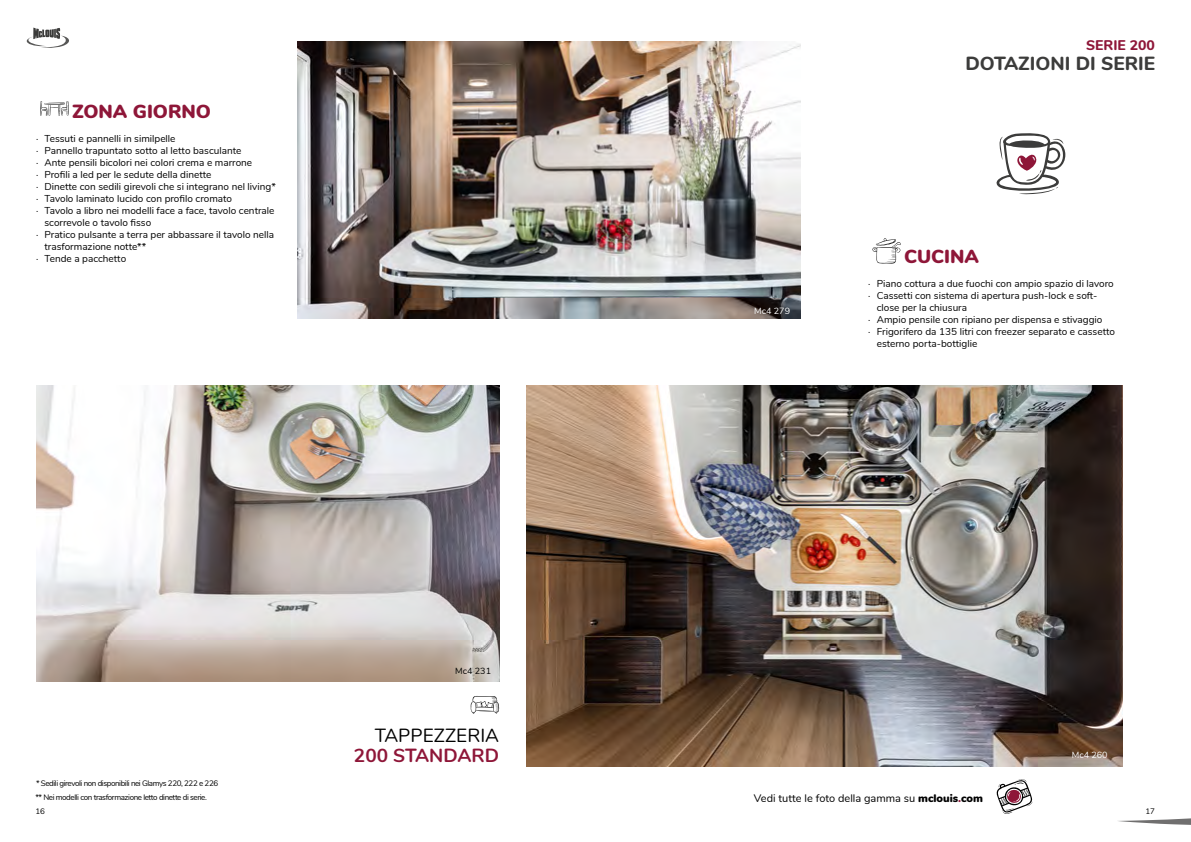
<style>
.page{position:relative;width:1191px;height:842px;background:#fff}
.page>*{position:absolute;margin:0;border:0;box-sizing:border-box;transform-origin:0 0}
.t1{font:900 19px "Nunito";color:#8e1638}
.t2{font:800 19px "Nunito";color:#3c3c3b}
.t3{font:19px "Nunito";color:#000}
.t4{font:700 19px "Nunito";color:#8e1638}
.t5{font:800 14px "Nunito";color:#8e1638}
.t6{font:11px "Nunito";color:#000}
.t7{font:10px "Nunito";color:#000}
.t8{font:9px "Nunito";color:#fff}
.t9{font:9px "Nunito";color:#000}
.t10{font:8px "Nunito";letter-spacing:-.05em;color:#000}
.s1{font-weight:900}
.s2{font-weight:900;color:#8e1638}
</style>
<div class="page">
<svg style="left:1118px;top:682px;width:73px;height:143px"></svg>
<svg style="left:27px;top:28px;width:42px;height:20px"></svg>
<img style="left:527px;top:386px;width:595px;height:381px">
<svg style="left:40px;top:101px;width:29px;height:15px"></svg>
<svg style="left:872px;top:238px;width:29px;height:26px"></svg>
<img style="left:36px;top:386px;width:463px;height:296px">
<img style="left:298px;top:41px;width:502px;height:278px">
<svg style="left:996px;top:133px;width:69px;height:62px"></svg>
<svg style="left:996px;top:779px;width:36px;height:35px"></svg>
<svg style="left:470px;top:696px;width:29px;height:18px"></svg>
<h2 class="t5" style="left:1086px;top:35px;width:70px">SERIE 200</h2>
<h1 class="t2" style="left:965px;top:49px;width:191px">DOTAZIONI DI SERIE</h1>
<h1 class="t1" style="left:72px;top:97px;width:140px">ZONA GIORNO</h1>
<p class="t7" style="left:36px;top:131px;width:141px">· Tessuti e pannelli in similpelle</p>
<p class="t7" style="left:36px;top:143px;width:207px">· Pannello trapuntato sotto al letto basculante</p>
<p class="t7" style="left:36px;top:155px;width:218px">· Ante pensili bicolori nei colori crema e marrone</p>
<p class="t7" style="left:36px;top:167px;width:177px">· Profili a led per le sedute della dinette</p>
<p class="t7" style="left:36px;top:179px;width:241px">· Dinette con sedili girevoli che si integrano nel living*</p>
<p class="t7" style="left:36px;top:191px;width:198px">· Tavolo laminato lucido con profilo cromato</p>
<p class="t7" style="left:36px;top:203px;width:240px">· Tavolo a libro nei modelli face a face, tavolo centrale</p>
<p class="t7" style="left:44px;top:215px;width:108px">scorrevole o tavolo fisso</p>
<p class="t7" style="left:36px;top:227px;width:240px">· Pratico pulsante a terra per abbassare il tavolo nella</p>
<p class="t7" style="left:44px;top:239px;width:103px">trasformazione notte**</p>
<p class="t7" style="left:36px;top:251px;width:92px">· Tende a pacchetto</p>
<h1 class="t1" style="left:904px;top:243px;width:76px">CUCINA</h1>
<p class="t7" style="left:868px;top:277px;width:247px">· Piano cottura a due fuochi con ampio spazio di lavoro</p>
<p class="t7" style="left:868px;top:289px;width:231px">· Cassetti con sistema di apertura push-lock e soft-</p>
<p class="t7" style="left:876px;top:301px;width:92px">close per la chiusura</p>
<p class="t7" style="left:868px;top:313px;width:236px">· Ampio pensile con ripiano per dispensa e stivaggio</p>
<p class="t7" style="left:868px;top:325px;width:248px">· Frigorifero da 135 litri con freezer separato e cassetto</p>
<p class="t7" style="left:876px;top:337px;width:102px">esterno porta-bottiglie</p>
<p class="t8" style="left:754px;top:304px;width:37px">Mc4 279</p>
<p class="t10" style="left:36px;top:778px;width:184px">* Sedili girevoli non disponibili nei Glamys 220, 222 e 226</p>
<p class="t10" style="left:35px;top:791px;width:173px">** Nei modelli con trasformazione letto dinette di serie.</p>
<p class="t9" style="left:455px;top:664px;width:37px">Mc4 231</p>
<h1 class="t3" style="left:375px;top:721px;width:126px">TAPPEZZERIA</h1>
<h1 class="t4" style="left:354px;top:741px;width:147px">200 STANDARD</h1>
<p class="t6" style="left:754px;top:790px;width:231px">Vedi tutte le foto della gamma su <span class="s1">mclouis</span><span class="s2">.</span><span class="s1">com</span></p>
<p class="t8" style="left:1071px;top:748px;width:37px">Mc4 260</p>
<p class="t10" style="left:35px;top:805px;width:11px">16</p>
<p class="t10" style="left:1145px;top:805px;width:11px">17</p>
</div>
